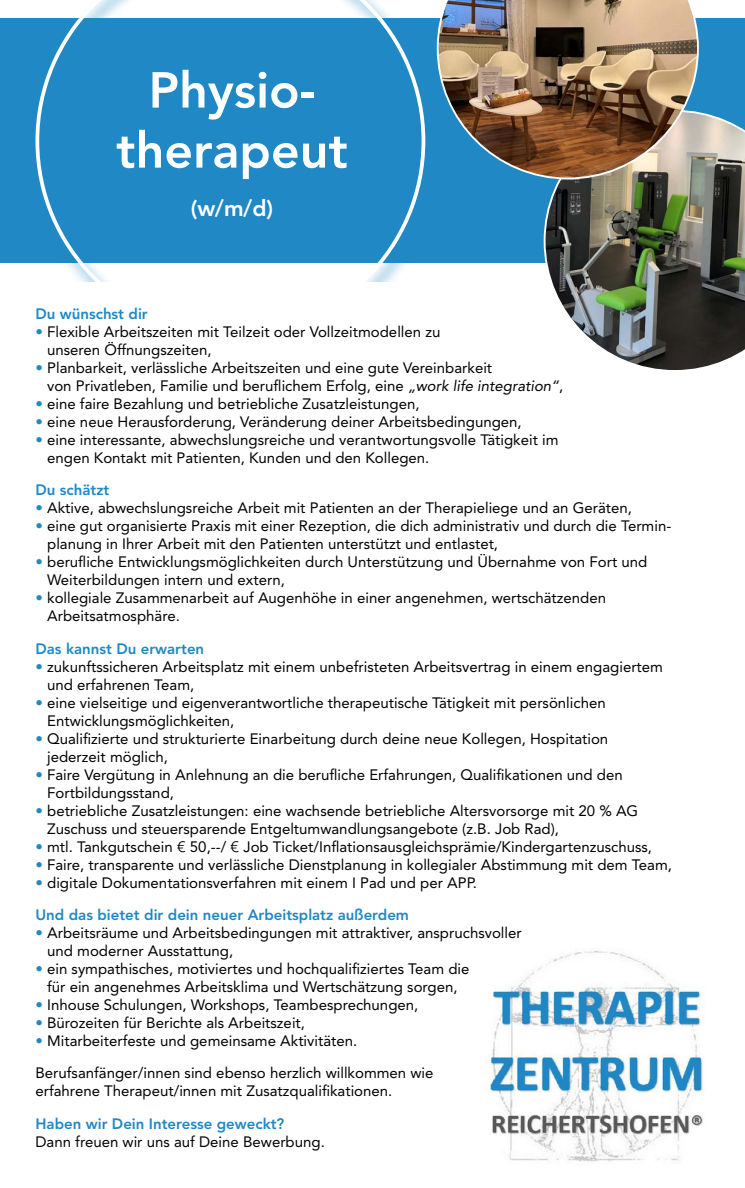
<style>
.page{position:relative;width:745px;height:1188px;background:#fff}
.page>*{position:absolute;margin:0;border:0;box-sizing:border-box;transform-origin:0 0}
.t1{font:800 50px/60px "Avenir LT Pro";color:#fff;text-align:center}
.t2{font:800 22.5px "Avenir LT Pro";color:#fff}
.t3{font:15px/18px "Avenir LT Pro";color:#000}
.t4{font:800 15px "Avenir LT Pro";color:#2088c5}
.s1{color:#2088c5}
.s2{font-style:italic}
.s3{font-weight:800;color:#2088c5}
</style>
<div class="page">
<div style="left:0;top:19px;width:744px;height:244px;background:#2088c5"></div>
<img style="left:543px;top:112px;width:201px;height:258px">
<img style="left:484px;top:950px;width:221px;height:212px">
<img style="left:443px;top:0;width:255px;height:179px">
<div style="left:29px;top:0;width:414px;height:356px;background:#2088c5;opacity:.9"></div>
<svg style="left:35px;top:0;width:390px;height:282px"></svg>
<div style="left:0;top:282px;width:425px;height:79px;background:#fff"></div>
<p class="t1" style="left:116px;top:60px;width:233px">Physio&shy;therapeut</p>
<p class="t2" style="left:190px;top:195px;width:84px">(w/m/d)</p>
<p class="t4" style="left:35px;top:305px;width:114px">Du wünschst dir</p>
<p class="t3" style="left:47px;top:322px;width:394px;text-indent:-12px"><span class="s1">•</span> Flexible Arbeitszeiten mit Teilzeit oder Vollzeitmodellen zu unseren Öffnungszeiten,</p>
<p class="t3" style="left:47px;top:358px;width:517px;text-indent:-12px"><span class="s1">•</span> Planbarkeit, verlässliche Arbeitszeiten und eine gute Vereinbarkeit<br>von Privatleben, Familie und beruflichem Erfolg, eine <span class="s2">„work life integration“</span>,</p>
<p class="t3" style="left:35px;top:394px;width:385px"><span class="s1">•</span> eine faire Bezahlung und betriebliche Zusatzleistungen,</p>
<p class="t3" style="left:35px;top:412px;width:487px"><span class="s1">•</span> eine neue Herausforderung, Veränderung deiner Arbeitsbedingungen,</p>
<p class="t3" style="left:47px;top:430px;width:512px;text-indent:-12px"><span class="s1">•</span> eine interessante, abwechslungsreiche und verantwortungsvolle Tätigkeit im engen Kontakt mit Patienten, Kunden und den Kollegen.</p>
<p class="t4" style="left:35px;top:481px;width:75px">Du schätzt</p>
<p class="t3" style="left:35px;top:499px;width:597px"><span class="s1">•</span> Aktive, abwechslungsreiche Arbeit mit Patienten an der Therapieliege und an Geräten,</p>
<p class="t3" style="left:47px;top:517px;width:625px;text-indent:-12px"><span class="s1">•</span> eine gut organisierte Praxis mit einer Rezeption, die dich administrativ und durch die Termin&shy;planung in Ihrer Arbeit mit den Patienten unterstützt und entlastet,</p>
<p class="t3" style="left:47px;top:553px;width:601px;text-indent:-12px"><span class="s1">•</span> berufliche Entwicklungsmöglichkeiten durch Unterstützung und Übernahme von Fort und<br>Weiterbildungen intern und extern,</p>
<p class="t3" style="left:47px;top:589px;width:560px;text-indent:-12px"><span class="s1">•</span> kollegiale Zusammenarbeit auf Augenhöhe in einer angenehmen, wertschätzenden<br>Arbeitsatmosphäre.</p>
<p class="t4" style="left:35px;top:639px;width:170px">Das kannst Du erwarten</p>
<p class="t3" style="left:47px;top:657px;width:617px;text-indent:-12px"><span class="s1">•</span> zukunftssicheren Arbeitsplatz mit einem unbefristeten Arbeitsvertrag in einem engagiertem und erfahrenen Team,</p>
<p class="t3" style="left:47px;top:693px;width:559px;text-indent:-12px"><span class="s1">•</span> eine vielseitige und eigenverantwortliche therapeutische Tätigkeit mit persönlichen<br>Entwicklungsmöglichkeiten,</p>
<p class="t3" style="left:47px;top:729px;width:562px;text-indent:-12px"><span class="s1">•</span> Qualifizierte und strukturierte Einarbeitung durch deine neue Kollegen, Hospitation jederzeit möglich,</p>
<p class="t3" style="left:47px;top:765px;width:576px;text-indent:-12px"><span class="s1">•</span> Faire Vergütung in Anlehnung an die berufliche Erfahrungen, Qualifikationen und den<br>Fortbildungsstand,</p>
<p class="t3" style="left:47px;top:801px;width:592px;text-indent:-12px"><span class="s1">•</span> betriebliche Zusatzleistungen: eine wachsende betriebliche Altersvorsorge mit 20 % AG<br>Zuschuss und steuersparende Entgeltumwandlungsangebote (z.B. Job Rad),</p>
<p class="t3" style="left:35px;top:837px;width:617px"><span class="s1">•</span> mtl. Tankgutschein € 50,--/ € Job Ticket/Inflationsausgleichsprämie/Kindergartenzuschuss,</p>
<p class="t3" style="left:35px;top:855px;width:637px"><span class="s1">•</span> Faire, transparente und verlässliche Dienstplanung in kollegialer Abstimmung mit dem Team,</p>
<p class="t3" style="left:35px;top:873px;width:443px"><span class="s1">•</span> digitale Dokumentationsverfahren mit einem I Pad und per APP.</p>
<p class="t4" style="left:35px;top:905px;width:375px">Und das bietet dir dein neuer Arbeitsplatz außerdem</p>
<p class="t3" style="left:47px;top:923px;width:476px;text-indent:-12px"><span class="s1">•</span> Arbeitsräume und Arbeitsbedingungen mit attraktiver, anspruchsvoller und moderner Ausstattung,</p>
<p class="t3" style="left:35px;top:959px;width:435px;text-align:center"><span class="s1">•</span> ein sympathisches, motiviertes und hochqualifiziertes Team die für ein angenehmes Arbeitsklima und Wertschätzung sorgen,</p>
<p class="t3" style="left:35px;top:995px;width:384px"><span class="s1">•</span> Inhouse Schulungen, Workshops, Teambesprechungen,</p>
<p class="t3" style="left:35px;top:1013px;width:271px"><span class="s1">•</span> Bürozeiten für Berichte als Arbeitszeit,</p>
<p class="t3" style="left:35px;top:1031px;width:323px"><span class="s1">•</span> Mitarbeiterfeste und gemeinsame Aktivitäten.</p>
<p class="t3" style="left:35px;top:1063px;width:399px">Berufsanfänger/innen sind ebenso herzlich willkommen wie erfahrene Therapeut/innen mit Zusatzqualifikationen.</p>
<p class="t3" style="left:35px;top:1113px;width:291px"><span class="s3">Haben wir Dein Interesse geweckt?<br></span>Dann freuen wir uns auf Deine Bewerbung.</p>
</div>
